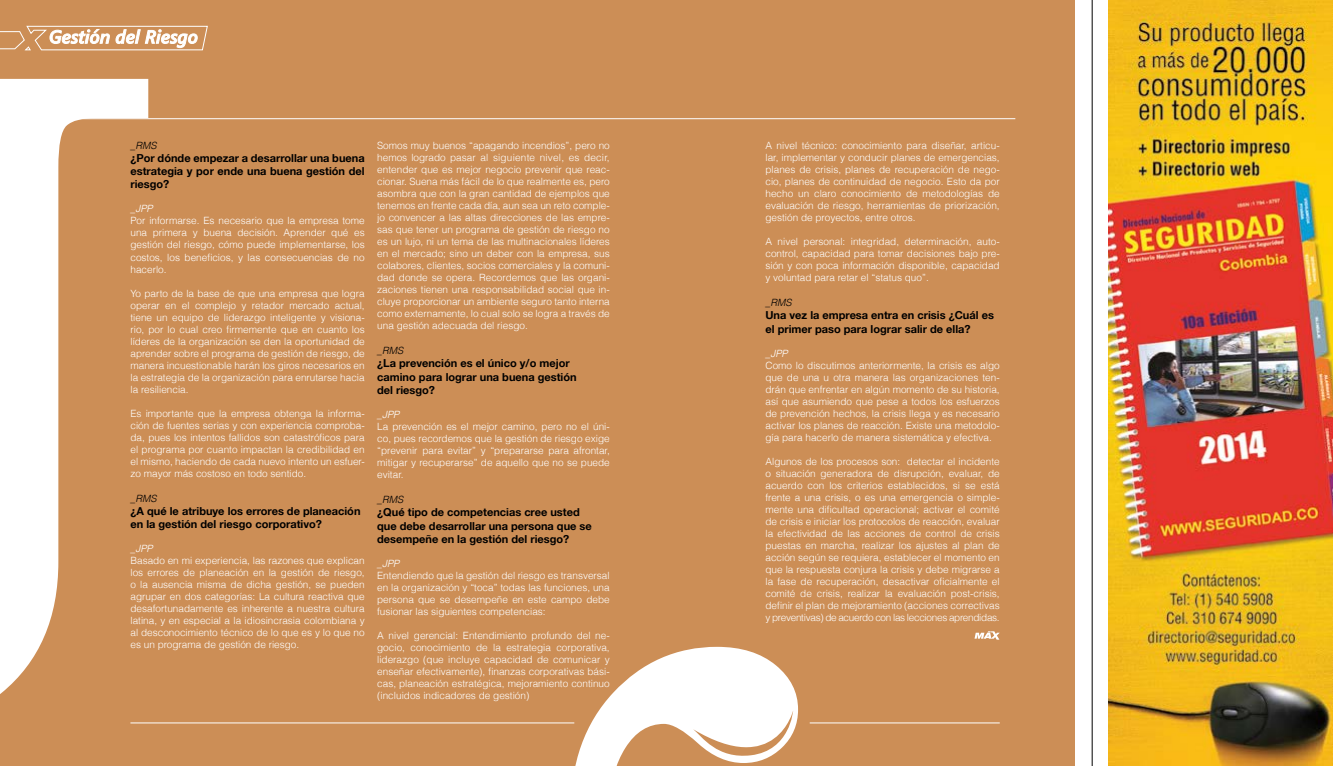
<style>
.page{position:relative;width:1333px;height:766px;background:#fff}
.page>*{position:absolute;margin:0;border:0;box-sizing:border-box;transform-origin:0 0}
.t1{font:700 11px/13.2px "Helvetica 75";color:#000}
.t2{font:300 10px/12px "Helvetica";color:#fff;text-align:justify}
.t3{font:italic 300 10px "Helvetica";color:#000}
.t4{font:italic 300 10px "Helvetica";color:#fff}
</style>
<div class="page">
<div style="left:0;top:0;width:1074px;height:765px;background:#cc8e56"></div>
<hr style="left:1091px;top:0;width:1px;height:765px;background:#000">
<svg style="left:0;top:25px;width:208px;height:26px"></svg>
<svg style="left:974px;top:631px;width:26px;height:8px"></svg>
<hr style="left:130px;top:722px;width:444px;height:1px;background:#fff">
<hr style="left:0;top:118px;width:1015px;height:1px;background:#fff">
<svg style="left:0;top:79px;width:148px;height:645px"></svg>
<svg style="left:570px;top:646px;width:523px;height:119px"></svg>
<svg style="left:693px;top:710px;width:100px;height:55px"></svg>
<img style="left:1108px;top:0;width:224px;height:765px">
<p class="t3" style="left:130px;top:137px;width:28px">_RMS</p>
<p class="t1" style="left:130px;top:151px;width:236px;text-align:justify">¿Por dónde empezar a desarrollar una buena estrategia y por ende una buena gestión del riesgo?</p>
<p class="t4" style="left:130px;top:201px;width:24px">_JPP</p>
<p class="t2" style="left:130px;top:214px;width:236px">Por informarse. Es necesario que la empresa tome una primera y buena decisión. Aprender qué es gestión del riesgo, cómo puede implementarse, los costos, los beneficios, y las consecuencias de no hacerlo.</p>
<p class="t2" style="left:130px;top:286px;width:236px">Yo parto de la base de que una empresa que logra operar en el complejo y retador mercado actual, tiene un equipo de liderazgo inteligente y visiona&shy;rio, por lo cual creo firmemente que en cuanto los líderes de la organización se den la oportunidad de aprender sobre el programa de gestión de riesgo, de manera incuestionable harán los giros necesarios en la estrategia de la organización para enrutarse hacia la resiliencia.</p>
<p class="t2" style="left:130px;top:406px;width:236px">Es importante que la empresa obtenga la informa&shy;ción de fuentes serias y con experiencia comproba&shy;da, pues los intentos fallidos son catastróficos para el programa por cuanto impactan la credibilidad en el mismo, haciendo de cada nuevo intento un esfuer&shy;zo mayor más costoso en todo sentido.</p>
<p class="t3" style="left:130px;top:490px;width:28px">_RMS</p>
<p class="t1" style="left:130px;top:504px;width:231px">¿A qué le atribuye los errores de planeación en la gestión del riesgo corporativo?</p>
<p class="t4" style="left:130px;top:541px;width:24px">_JPP</p>
<p class="t2" style="left:130px;top:554px;width:236px">Basado en mi experiencia, las razones que explican los errores de planeación en la gestión de riesgo, o la ausencia misma de dicha gestión, se pueden agrupar en dos categorías: La cultura reactiva que desafortunadamente es inherente a nuestra cultura latina, y en especial a la idiosincrasia colombiana y al desconocimiento técnico de lo que es y lo que no es un programa de gestión de riesgo.</p>
<p class="t2" style="left:377px;top:139px;width:234px">Somos muy buenos “apagando incendios”, pero no hemos logrado pasar al siguiente nivel, es decir, entender que es mejor negocio prevenir que reac&shy;cionar. Suena más fácil de lo que realmente es, pero asombra que con la gran cantidad de ejemplos que tenemos en frente cada día, aun sea un reto comple&shy;jo convencer a las altas direcciones de las empre&shy;sas que tener un programa de gestión de riesgo no es un lujo, ni un tema de las multinacionales líderes en el mercado; sino un deber con la empresa, sus colabores, clientes, socios comerciales y la comuni&shy;dad donde se opera. Recordemos que las organi&shy;zaciones tienen una responsabilidad social que in&shy;cluye proporcionar un ambiente seguro tanto interna como externamente, lo cual solo se logra a través de una gestión adecuada del riesgo.</p>
<p class="t3" style="left:377px;top:343px;width:28px">_RMS</p>
<p class="t1" style="left:377px;top:356px;width:201px">¿La prevención es el único y/o mejor camino para lograr una buena gestión del riesgo?</p>
<p class="t4" style="left:377px;top:406px;width:24px">_JPP</p>
<p class="t2" style="left:377px;top:419px;width:234px">La prevención es el mejor camino, pero no el úni&shy;co, pues recordemos que la gestión de riesgo exige “prevenir para evitar” y “prepararse para afrontar, mitigar y recuperarse” de aquello que no se puede evitar.</p>
<p class="t3" style="left:377px;top:491px;width:28px">_RMS</p>
<p class="t1" style="left:377px;top:505px;width:216px">¿Qué tipo de competencias cree usted que debe desarrollar una persona que se desempeñe en la gestión del riesgo?</p>
<p class="t4" style="left:377px;top:555px;width:24px">_JPP</p>
<p class="t2" style="left:377px;top:568px;width:234px">Entendiendo que la gestión del riesgo es transversal en la organización y “toca” todas las funciones, una persona que se desempeñe en este campo debe fusionar las siguientes competencias:</p>
<p class="t2" style="left:377px;top:628px;width:234px">A nivel gerencial: Entendimiento profundo del ne&shy;gocio, conocimiento de la estrategia corporativa, liderazgo (que incluye capacidad de comunicar y enseñar efectivamente), finanzas corporativas bási&shy;cas, planeación estratégica, mejoramiento continuo (incluidos indicadores de gestión)</p>
<p class="t2" style="left:765px;top:139px;width:236px">A nivel técnico: conocimiento para diseñar, articu&shy;lar, implementar y conducir planes de emergencias, planes de crisis, planes de recuperación de nego&shy;cio, planes de continuidad de negocio. Esto da por hecho un claro conocimiento de metodologías de evaluación de riesgo, herramientas de priorización, gestión de proyectos, entre otros.</p>
<p class="t2" style="left:765px;top:235px;width:236px">A nivel personal: integridad, determinación, auto&shy;control, capacidad para tomar decisiones bajo pre&shy;sión y con poca información disponible, capacidad y voluntad para retar el “status quo”.</p>
<p class="t3" style="left:765px;top:295px;width:28px">_RMS</p>
<p class="t1" style="left:765px;top:308px;width:230px">Una vez la empresa entra en crisis ¿Cuál es el primer paso para lograr salir de ella?</p>
<p class="t4" style="left:765px;top:345px;width:24px">_JPP</p>
<p class="t2" style="left:765px;top:358px;width:236px">Como lo discutimos anteriormente, la crisis es algo que de una u otra manera las organizaciones ten&shy;drán que enfrentar en algún momento de su historia, así que asumiendo que pese a todos los esfuerzos de prevención hechos, la crisis llega y es necesario activar los planes de reacción. Existe una metodolo&shy;gía para hacerlo de manera sistemática y efectiva.</p>
<p class="t2" style="left:765px;top:454px;width:236px">Algunos de los procesos son: detectar el incidente o situación generadora de disrupción, evaluar, de acuerdo con los criterios establecidos, si se está frente a una crisis, o es una emergencia o simple&shy;mente una dificultad operacional; activar el comité de crisis e iniciar los protocolos de reacción, evaluar la efectividad de las acciones de control de crisis puestas en marcha, realizar los ajustes al plan de acción según se requiera, establecer el momento en que la respuesta conjura la crisis y debe migrarse a la fase de recuperación, desactivar oficialmente el comité de crisis, realizar la evaluación post-crisis, definir el plan de mejoramiento (acciones correctivas y preventivas) de acuerdo con las lecciones aprendidas.</p>
</div>
